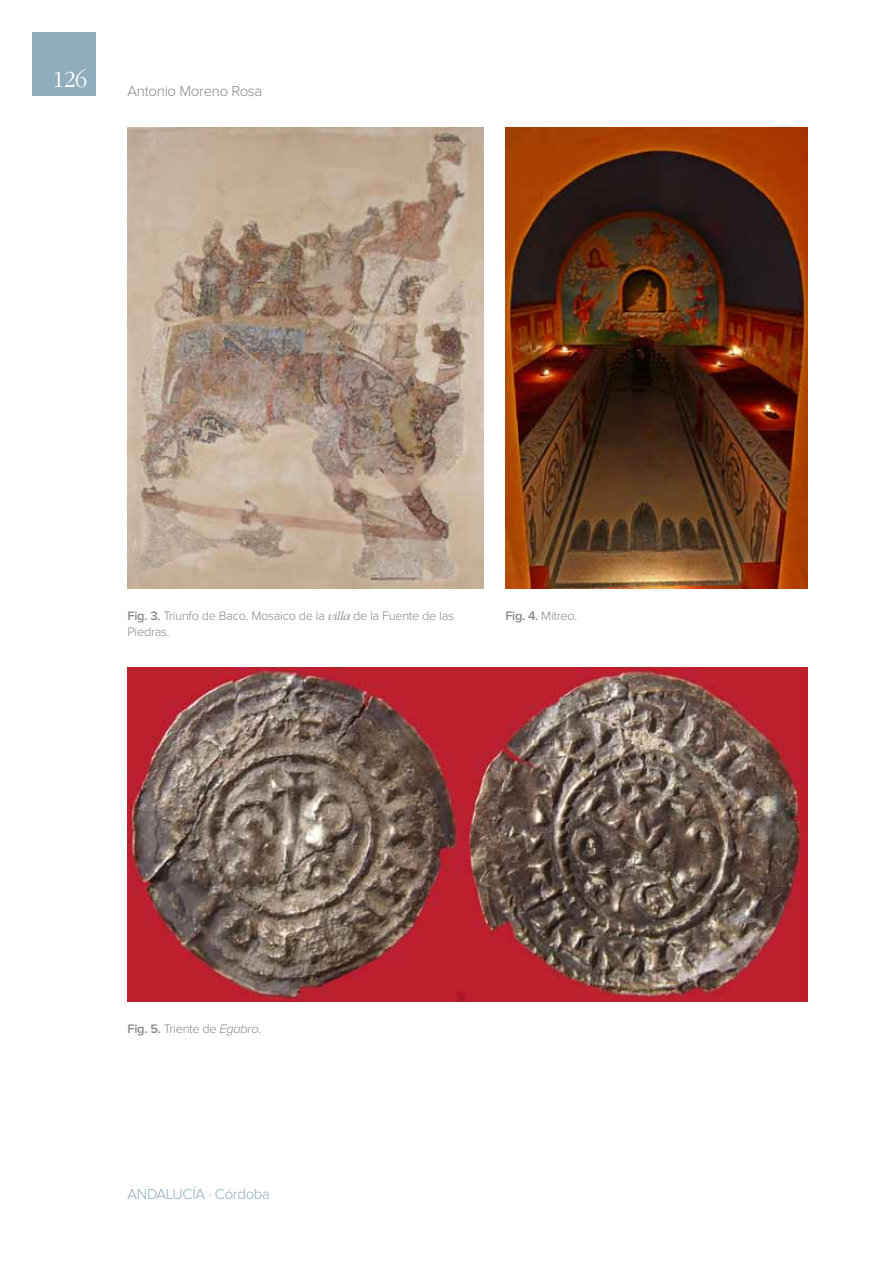
<style>
.page{position:relative;width:893px;height:1263px;background:#fff}
.page>*{position:absolute;margin:0;border:0;box-sizing:border-box;transform-origin:0 0}
.t1{font:300 24px "ITC Garamond Std";color:#fff}
.t2{font:300 15px "Proxima Nova";letter-spacing:-.02em;color:#91acbc}
.t3{font:300 15px "Proxima Nova";letter-spacing:-.02em;color:#87888a}
.t4{font:300 12.75px/15.8px "Proxima Nova";letter-spacing:-.02em;color:#87888a}
.s1{font-weight:600}
.s2{font-family:"ITC Garamond Std";font-style:italic}
.s3{font-style:italic}
</style>
<div class="page">
<div style="left:32px;top:32px;width:64px;height:64px;background:#91acbc"></div>
<img style="left:128px;top:128px;width:356px;height:461px">
<img style="left:505px;top:128px;width:303px;height:461px">
<img style="left:128px;top:668px;width:680px;height:333px">
<h1 class="t1" style="left:53px;top:67px;width:36px">126</h1>
<p class="t3" style="left:128px;top:84px;width:136px">Antonio Moreno Rosa</p>
<p class="t4" style="left:128px;top:608px;width:328px"><span class="s1">Fig. 3.</span> Triunfo de Baco. Mosaico de la <span class="s2">villa</span> de la Fuente de las<br>Piedras.</p>
<p class="t4" style="left:505px;top:608px;width:73px"><span class="s1">Fig. 4.</span> Mitreo.</p>
<p class="t4" style="left:128px;top:1021px;width:135px"><span class="s1">Fig. 5.</span> Triente de <span class="s3">Egabro</span>.</p>
<p class="t2" style="left:128px;top:1187px;width:144px">ANDALUCÍA · Córdoba</p>
</div>
